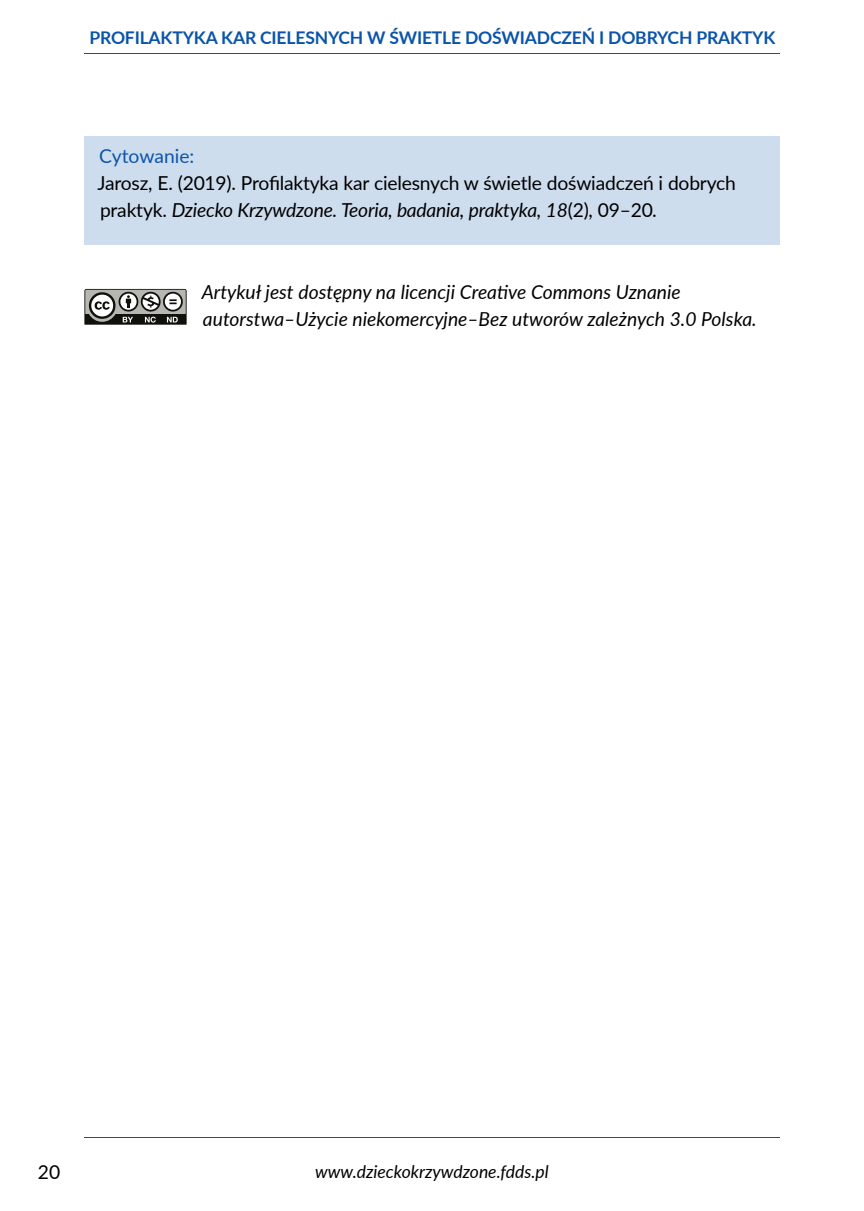
<style>
.page{position:relative;width:864px;height:1211px;background:#fff}
.page>*{position:absolute;margin:0;border:0;box-sizing:border-box;transform-origin:0 0}
.t1{font:19.25px/27.1px "Lato";letter-spacing:-.01em;color:#000}
.t2{font:italic 19.25px/27.1px "Lato";color:#000}
.t3{font:19.25px "Lato";color:#0a54a9}
.t4{font:700 17.5px "Lato";letter-spacing:-.01em;color:#0a54a9}
.t5{font:italic 17.5px "Lato";color:#000}
.s1{font-style:italic}
</style>
<div class="page">
<hr style="left:84px;top:1136px;width:695px;height:1px;background:#0a54a9">
<hr style="left:84px;top:53px;width:695px;height:1px;background:#0a54a9">
<div style="left:84px;top:136px;width:695px;height:109px;background:#ceddee"></div>
<svg style="left:84px;top:288px;width:103px;height:37px"></svg>
<p class="t4" style="left:89px;top:25px;width:687px">PROFILAKTYKA KAR CIELESNYCH W ŚWIETLE DOŚWIADCZEŃ I DOBRYCH PRAKTYK</p>
<p class="t3" style="left:99px;top:142px;width:96px">Cytowanie:</p>
<p class="t1" style="left:97px;top:169px;width:639px">Jarosz, E. (2019). Profilaktyka kar cielesnych w świetle doświadczeń i dobrych praktyk. <span class="s1">Dziecko Krzywdzone. Teoria, badania, praktyka, 18</span>(2), 09–20<span class="s1">.</span></p>
<p class="t2" style="left:202px;top:277px;width:556px">Artykuł jest dostępny na licencji Creative Commons Uznanie autorstwa–Użycie niekomercyjne–Bez utworów zależnych 3.0 Polska.</p>
<p class="t1" style="left:38px;top:1157px;width:24px">20</p>
<p class="t5" style="left:315px;top:1159px;width:235px">www.dzieckokrzywdzone.fdds.pl</p>
</div>
